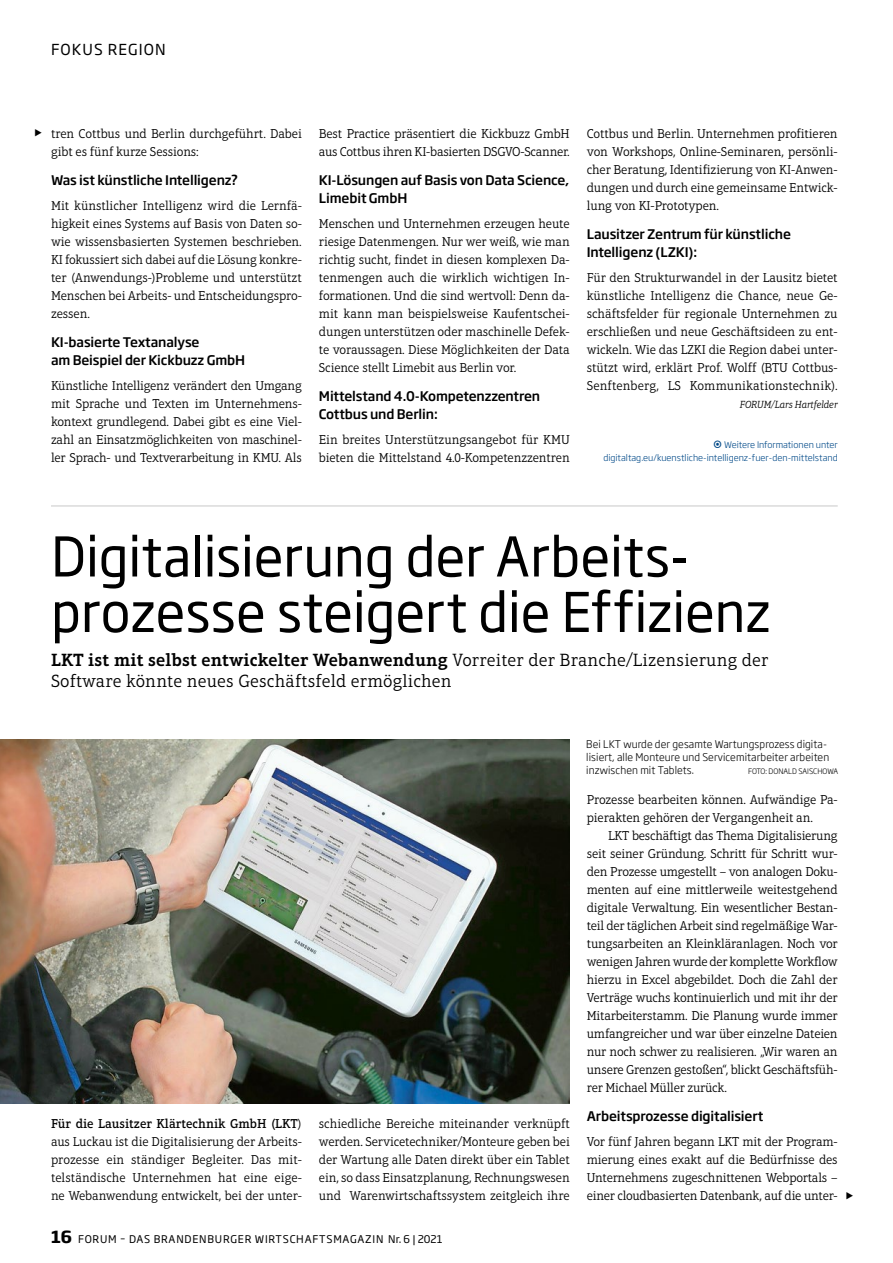
<style>
.page{position:relative;width:893px;height:1263px;background:#fff}
.page>*{position:absolute;margin:0;border:0;box-sizing:border-box;transform-origin:0 0}
.F_Head_gross{font:54px/55.5px "Soho Gothic Std";letter-spacing:-.005em;color:#000;scale:.96 1}
.F_Vorspann{font:300 18px/21px "Aptifer Slab LT Pro";letter-spacing:.01em;color:#000}
.t1{font:15px "Soho Gothic Std";letter-spacing:.075em;color:#000}
.t2{font:300 13.5px "Aptifer Slab LT Pro";color:#000}
.F_Gtx_OHNE_Einzug{font:300 13.2px/18px "Aptifer Slab LT Pro";letter-spacing:-.015em;color:#000;text-align:justify}
.F_Gtx{font:300 13.2px/18px "Aptifer Slab LT Pro";letter-spacing:-.015em;color:#000}
.F_Gtx_erste_5_worte{font:300 13.2px/18px "Aptifer Slab LT Pro";letter-spacing:-.01em;color:#000;text-align:justify}
.F_Zwischentitel{font:500 13.2px/18px "Soho Gothic Std";letter-spacing:-.01em;color:#000}
.F_Bildunterschrift{font:300 10.5px/12.8px "Soho Gothic Std";letter-spacing:.01em;color:#000}
.t3{font:10.5px "Soho Gothic Std";letter-spacing:.075em;color:#000}
.F_Gtx_OHNE_Einzug-2{font:italic 300 10.5px "Aptifer Slab LT Pro";letter-spacing:-.01em;color:#000}
.t4{font:300 9px/13.5px "Soho Gothic Std";color:#004988;text-align:right}
.F_Bildunterschrift-2{font:300 7.5px "Soho Gothic Std";letter-spacing:.005em;color:#000}
.s1{font-family:"Aptifer Slab LT Pro";font-weight:500;font-style:italic;font-size:15px}
.s2{font-weight:600}
.s3{font-weight:500}
.s4{font-weight:700;font-size:16.5px}
</style>
<div class="page">
<img style="left:0;top:740px;width:570px;height:363px">
<hr style="left:51px;top:505px;width:787px;height:2px;background:#dadada">
<p class="t1" style="left:51px;top:40px;width:116px">FOKUS REGION</p>
<p class="t2" style="left:34px;top:125px;width:10px">▶</p>
<p class="F_Gtx" style="left:51px;top:125px;width:252px">tren Cottbus und Berlin durchgeführt. Dabei gibt es fünf kurze Sessions:</p>
<p class="F_Zwischentitel" style="left:51px;top:172px;width:189px">Was ist künstliche Intelligenz?</p>
<p class="F_Gtx_OHNE_Einzug" style="left:51px;top:197px;width:252px">Mit künstlicher Intelligenz wird die Lernfä&shy;higkeit eines Systems auf Basis von Daten so&shy;wie wissensbasierten Systemen beschrieben.<br>KI fokussiert sich dabei auf die Lösung konkre&shy;ter (Anwendungs-)Probleme und unterstützt Menschen bei Arbeits- und Entscheidungspro&shy;zessen.</p>
<p class="F_Zwischentitel" style="left:51px;top:334px;width:196px">KI-basierte Textanalyse<br>am Beispiel der Kickbuzz GmbH</p>
<p class="F_Gtx_OHNE_Einzug" style="left:51px;top:377px;width:252px">Künstliche Intelligenz verändert den Umgang mit Sprache und Texten im Unternehmens&shy;kontext grundlegend. Dabei gibt es eine Viel&shy;zahl an Einsatzmöglichkeiten von maschinel&shy;ler Sprach- und Textverarbeitung in KMU. Als</p>
<p class="F_Gtx_OHNE_Einzug" style="left:319px;top:125px;width:252px">Best Practice präsentiert die Kickbuzz GmbH aus Cottbus ihren KI-basierten DSGVO-Scanner.</p>
<p class="F_Zwischentitel" style="left:319px;top:172px;width:252px">KI-Lösungen auf Basis von Data Science,<br>Limebit GmbH</p>
<p class="F_Gtx_OHNE_Einzug" style="left:319px;top:215px;width:252px">Menschen und Unternehmen erzeugen heute riesige Datenmengen. Nur wer weiß, wie man richtig sucht, findet in diesen komplexen Da&shy;tenmengen auch die wirklich wichtigen In&shy;formationen. Und die sind wertvoll: Denn da&shy;mit kann man beispielsweise Kaufentschei&shy;dungen unterstützen oder maschinelle Defek&shy;te voraussagen. Diese Möglichkeiten der Data Science stellt Limebit aus Berlin vor.</p>
<p class="F_Zwischentitel" style="left:319px;top:388px;width:223px">Mittelstand 4.0-Kompetenzzentren<br>Cottbus und Berlin:</p>
<p class="F_Gtx_OHNE_Einzug" style="left:319px;top:431px;width:252px">Ein breites Unterstützungsangebot für KMU bieten die Mittelstand 4.0-Kompetenzzentren</p>
<p class="F_Gtx_OHNE_Einzug" style="left:587px;top:125px;width:252px">Cottbus und Berlin. Unternehmen profitieren von Workshops, Online-Seminaren, persönli&shy;cher Beratung, Identifizierung von KI-Anwen&shy;dungen und durch eine gemeinsame Entwick&shy;lung von KI-Prototypen.</p>
<p class="F_Zwischentitel" style="left:587px;top:226px;width:206px">Lausitzer Zentrum für künstliche<br>Intelligenz (LZKI):</p>
<p class="F_Gtx_OHNE_Einzug" style="left:587px;top:269px;width:252px">Für den Strukturwandel in der Lausitz bietet künstliche Intelligenz die Chance, neue Ge&shy;schäftsfelder für regionale Unternehmen zu erschließen und neue Geschäftsideen zu ent&shy;wickeln. Wie das LZKI die Region dabei unter&shy;stützt wird, erklärt Prof. Wolff (BTU Cottbus-Senftenberg, LS Kommunikationstechnik).</p>
<p class="F_Gtx_OHNE_Einzug-2" style="left:740px;top:399px;width:99px">FORUM/Lars Hartfelder</p>
<p class="t4" style="left:603px;top:438px;width:236px"><span class="s1">◉</span> Weitere Informationen unter digitaltag.eu/kuenstliche-intelligenz-fuer-den-mittelstand</p>
<p class="F_Head_gross" style="left:51px;top:530px;width:751px">Digitalisierung der Arbeits&shy;prozesse steigert die Effizienz</p>
<p class="F_Vorspann" style="left:51px;top:649px;width:719px"><span class="s2">LKT ist mit selbst entwickelter Webanwendung</span> Vorreiter der Branche/Lizensierung der<br>Software könnte neues Geschäftsfeld ermöglichen</p>
<p class="F_Gtx_erste_5_worte" style="left:51px;top:1115px;width:252px"><span class="s3">Für die Lausitzer Klärtechnik GmbH (LKT</span>) aus Luckau ist die Digitalisierung der Arbeits&shy;prozesse ein ständiger Begleiter. Das mit&shy;telständische Unternehmen hat eine eige&shy;ne Webanwendung entwickelt, bei der unter-</p>
<p class="F_Gtx_erste_5_worte" style="left:319px;top:1115px;width:252px">schiedliche Bereiche miteinander verknüpft werden. Servicetechniker/Monteure geben bei der Wartung alle Daten direkt über ein Tablet ein, so dass Einsatzplanung, Rechnungswesen und Warenwirtschaftssystem zeitgleich ihre</p>
<p class="t3" style="left:51px;top:1233px;width:393px"><span class="s4">16</span> FORUM – DAS BRANDENBURGER WIRTSCHAFTSMAGAZIN Nr. 6 | 2021</p>
<p class="F_Bildunterschrift" style="left:586px;top:738px;width:244px">Bei LKT wurde der gesamte Wartungsprozess digita&shy;lisiert, alle Monteure und Servicemitarbeiter arbeiten inzwischen mit Tablets.</p>
<p class="F_Bildunterschrift-2" style="left:748px;top:766px;width:92px">FOTO: DONALD SAISCHOWA</p>
<p class="F_Gtx_erste_5_worte" style="left:587px;top:791px;width:252px">Prozesse bearbeiten können. Aufwändige Pa&shy;pierakten gehören der Vergangenheit an.</p>
<p class="F_Gtx" style="left:587px;top:827px;width:252px;text-align:justify;text-indent:21px">LKT beschäftigt das Thema Digitalisierung seit seiner Gründung. Schritt für Schritt wur&shy;den Prozesse umgestellt – von analogen Doku&shy;menten auf eine mittlerweile weitestgehend digitale Verwaltung. Ein wesentlicher Bestan&shy;teil der täglichen Arbeit sind regelmäßige War&shy;tungsarbeiten an Kleinkläranlagen. Noch vor wenigen Jahren wurde der komplette Workflow hierzu in Excel abgebildet. Doch die Zahl der Verträge wuchs kontinuierlich und mit ihr der Mitarbeiterstamm. Die Planung wurde immer umfangreicher und war über einzelne Dateien nur noch schwer zu realisieren. „Wir waren an unsere Grenzen gestoßen“, blickt Geschäftsfüh&shy;rer Michael Müller zurück.</p>
<p class="F_Zwischentitel" style="left:587px;top:1107px;width:178px">Arbeitsprozesse digitalisiert</p>
<p class="F_Gtx_OHNE_Einzug" style="left:587px;top:1133px;width:252px">Vor fünf Jahren begann LKT mit der Program&shy;mierung eines exakt auf die Bedürfnisse des Unternehmens zugeschnittenen Webportals – einer cloudbasierten Datenbank, auf die unter-</p>
<p class="t2" style="left:846px;top:1188px;width:10px">▶</p>
</div>
